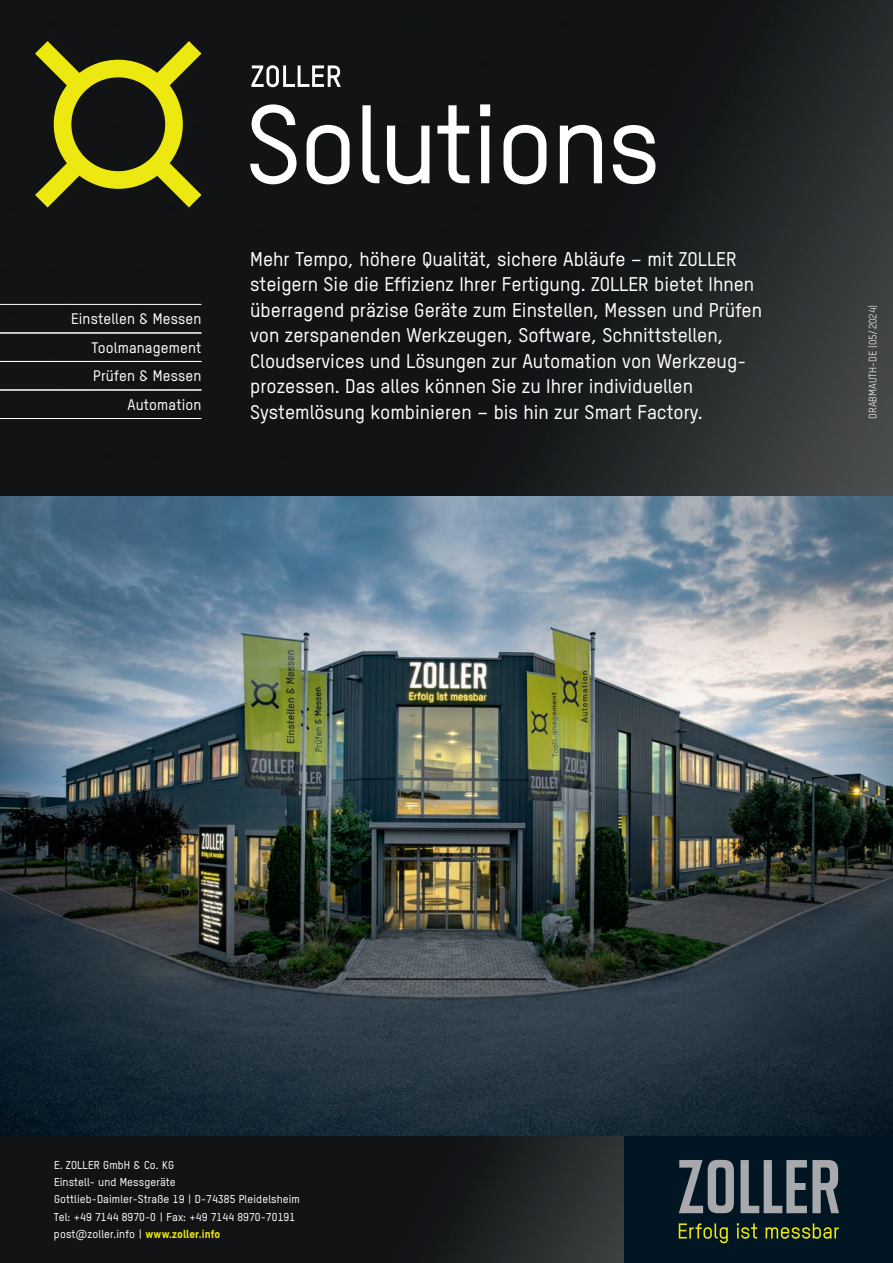
<style>
.page{position:relative;width:893px;height:1263px;background:#fff}
.page>*{position:absolute;margin:0;border:0;box-sizing:border-box;transform-origin:0 0}
.t1{font:500 109.35px "TSTARPRO";letter-spacing:-.02em;color:#fff}
.t2{font:500 19.5px/25.5px "TSTARPRO";color:#fff}
.t3{font:500 15px/28.5px "TSTARPRO";letter-spacing:.01em;color:#fff;text-align:right}
.t4{font:500 11.25px/17.4px "TSTARPRO";letter-spacing:.01em;color:#fff}
.t5{font:10.5px "TSTARPRO";color:#fff}
.s1{font-family:"T Star Pro Heavy";font-weight:400;color:#ece810}
</style>
<div class="page">
<img style="left:0;top:0;width:893px;height:1135px">
<img style="left:0;top:1135px;width:625px;height:128px">
<div style="left:625px;top:1135px;width:268px;height:128px;background:#011622"></div>
<svg style="left:740px;top:1160px;width:99px;height:53px"></svg>
<svg style="left:679px;top:1160px;width:55px;height:53px"></svg>
<svg style="left:679px;top:1223px;width:49px;height:20px"></svg>
<svg style="left:737px;top:1223px;width:20px;height:16px"></svg>
<svg style="left:766px;top:1223px;width:73px;height:16px"></svg>
<svg style="left:251px;top:65px;width:90px;height:22px"></svg>
<svg style="left:35px;top:41px;width:166px;height:166px;background:#5b5b13"></svg>
<hr style="left:0;top:304px;width:201px;height:1px;background:#fff">
<hr style="left:0;top:333px;width:201px;height:1px;background:#fff">
<hr style="left:0;top:332px;width:201px;height:1px;background:#fff">
<hr style="left:0;top:361px;width:201px;height:1px;background:#fff">
<hr style="left:0;top:390px;width:201px;height:1px;background:#fff">
<hr style="left:0;top:389px;width:201px;height:1px;background:#fff">
<hr style="left:0;top:418px;width:201px;height:1px;background:#fff">
<p class="t3" style="left:71px;top:304px;width:132px">Einstellen &amp; Messen<br>Toolmanagement<br>Prüfen &amp; Messen<br>Automation</p>
<h1 class="t1" style="left:245px;top:71px;width:417px">Solutions</h1>
<p class="t2" style="left:250px;top:245px;width:513px">Mehr Tempo, höhere Qualität, sichere Abläufe – mit ZOLLER steigern Sie die Effizienz Ihrer Fertigung. ZOLLER bietet Ihnen überragend präzise Geräte zum Einstellen, Messen und Prüfen von zerspanenden Werkzeugen, Software, Schnittstellen, Cloudservices und Lösungen zur Automation von Werkzeug&shy;prozessen. Das alles können Sie zu Ihrer individuellen Systemlösung kombinieren – bis hin zur Smart Factory.</p>
<p class="t5" style="left:866px;top:419px;width:115px;rotate:-90deg">DRABMAUTH-DE (05/2024)</p>
<p class="t4" style="left:54px;top:1155px;width:247px">E. ZOLLER GmbH &amp; Co. KG<br>Einstell- und Messgeräte<br>Gottlieb-Daimler-Straße 19 | D-74385 Pleidelsheim Tel: +49 7144 8970-0 | Fax: +49 7144 8970-70191 post@zoller.info | <span class="s1">www.zoller.info</span></p>
</div>
